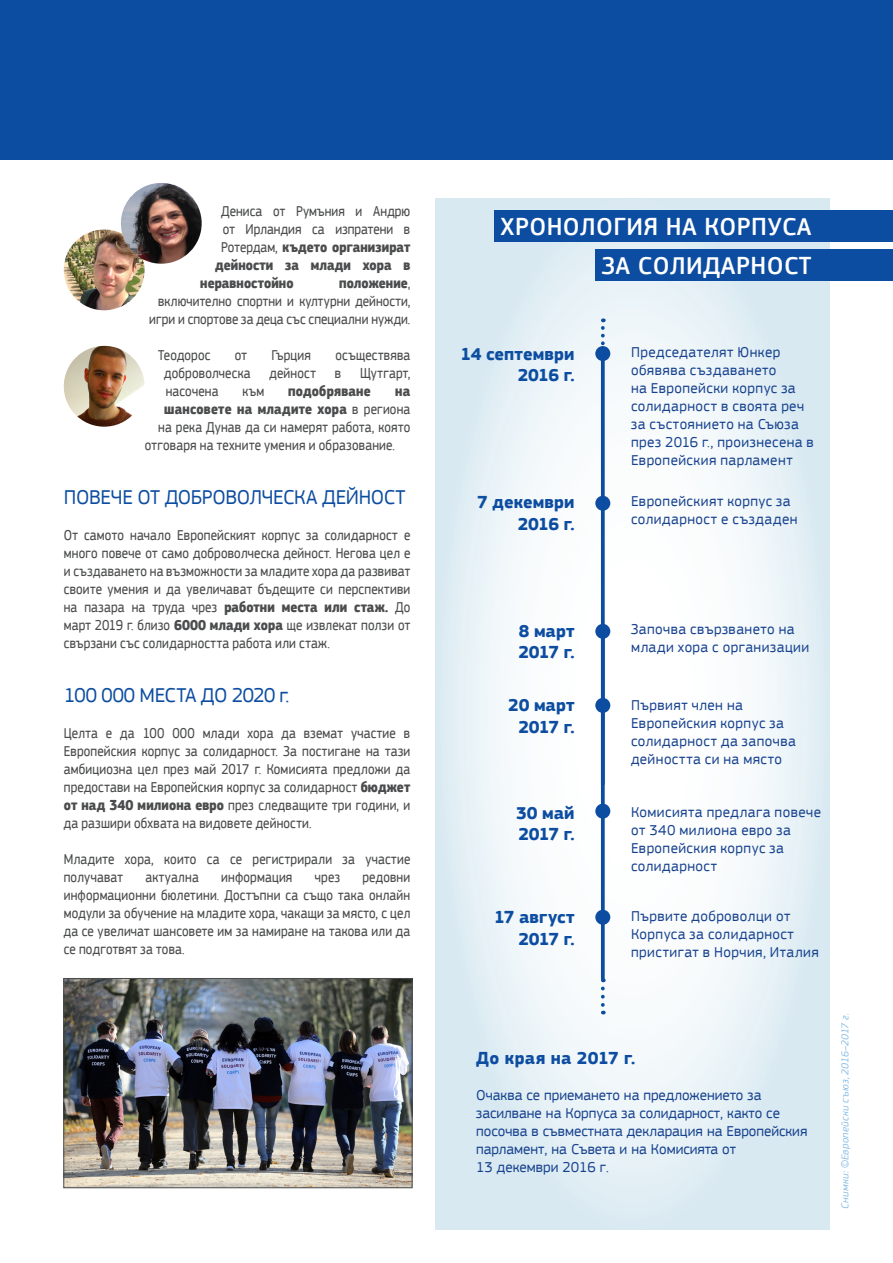
<style>
.page{position:relative;width:893px;height:1263px;background:#fff}
.page>*{position:absolute;margin:0;border:0;box-sizing:border-box;transform-origin:0 0}
.Title__alternative{font:500 25.5px "EC Square Sans Pro";letter-spacing:.02em;color:#fff}
.Sub_title_ESC{font:21px "EC Square Sans Pro";letter-spacing:-.015em;color:#0d4da1}
.Month{font:700 18px/21.6px "EC Square Sans Pro";color:#0d4da1;text-align:right}
.Month-2{font:700 18px "EC Square Sans Pro";letter-spacing:.02em;color:#0d4da1}
.body_text{font:15px/18px "EC Square Sans Cond Pro";letter-spacing:.015em;color:#4b4c4d;text-align:justify}
.Timeline_body{font:15px/18px "EC Square Sans Pro";letter-spacing:.03em;color:#17428f}
.Month-3{font:15px/18px "EC Square Sans Pro";color:#17428f}
.body_text-2{font:700 15px "EC Square Sans Cond Pro";letter-spacing:.01em;color:#4b4c4d}
.signature{font:italic 10.5px "EC Square Sans Pro";letter-spacing:.025em;color:#85bce6}
.s1{font-weight:400}
.s2{font-weight:700}
</style>
<div class="page">
<svg style="left:436px;top:198px;width:393px;height:1031px"></svg>
<div style="left:494px;top:210px;width:399px;height:32px;background:#0d4da1"></div>
<div style="left:595px;top:249px;width:298px;height:32px;background:#0d4da1"></div>
<svg style="left:601px;top:361px;width:4px;height:135px"></svg>
<div style="left:595px;top:346px;width:15px;height:15px;background:#0d4da1;border-radius:50%"></div>
<svg style="left:601px;top:511px;width:4px;height:113px"></svg>
<div style="left:595px;top:496px;width:15px;height:15px;background:#0d4da1;border-radius:50%"></div>
<svg style="left:601px;top:713px;width:4px;height:91px"></svg>
<div style="left:595px;top:698px;width:15px;height:15px;background:#0d4da1;border-radius:50%"></div>
<svg style="left:601px;top:819px;width:4px;height:91px"></svg>
<div style="left:595px;top:804px;width:15px;height:15px;background:#0d4da1;border-radius:50%"></div>
<svg style="left:601px;top:925px;width:4px;height:54px"></svg>
<div style="left:595px;top:910px;width:15px;height:15px;background:#0d4da1;border-radius:50%"></div>
<svg style="left:601px;top:988px;width:4px;height:26px"></svg>
<svg style="left:601px;top:639px;width:4px;height:59px"></svg>
<div style="left:595px;top:624px;width:15px;height:15px;background:#0d4da1;border-radius:50%"></div>
<svg style="left:601px;top:328px;width:4px;height:19px"></svg>
<img style="left:64px;top:230px;width:81px;height:80px;border-radius:40px">
<img style="left:121px;top:183px;width:81px;height:81px;border-radius:40px">
<img style="left:64px;top:346px;width:81px;height:81px;border-radius:40px">
<img style="left:65px;top:980px;width:345px;height:206px">
<div style="left:63px;top:978px;width:349px;height:210px;border:1px solid #4b4c4d"></div>
<div style="left:0;top:0;width:893px;height:160px;background:#0d4da1"></div>
<p class="body_text" style="left:221px;top:202px;width:190px">Дениса от Румъния и Андрю</p>
<p class="body_text" style="left:223px;top:220px;width:189px">от Ирландия са изпратени в</p>
<p class="body_text-2" style="left:221px;top:238px;width:190px"><span class="s1">Ротердам,</span> където организират</p>
<p class="body_text-2" style="left:215px;top:256px;width:197px">дейности за млади хора в</p>
<p class="body_text-2" style="left:200px;top:274px;width:95px">неравностойно</p>
<p class="body_text" style="left:149px;top:274px;width:263px;text-align:right"><span class="s2">положение</span>,<br>включително спортни и културни дейности, игри и спортове за деца със специални нужди.</p>
<p class="body_text" style="left:158px;top:346px;width:54px">Теодорос</p>
<p class="body_text" style="left:235px;top:346px;width:14px">от</p>
<p class="body_text" style="left:272px;top:346px;width:41px">Гърция</p>
<p class="body_text" style="left:335px;top:346px;width:76px">осъществява</p>
<p class="body_text" style="left:164px;top:364px;width:88px">доброволческа</p>
<p class="body_text" style="left:270px;top:364px;width:48px">дейност</p>
<p class="body_text" style="left:335px;top:364px;width:8px">в</p>
<p class="body_text" style="left:360px;top:364px;width:52px">Щутгарт,</p>
<p class="body_text" style="left:166px;top:382px;width:54px">насочена</p>
<p class="body_text" style="left:242px;top:382px;width:23px">към</p>
<p class="body_text-2" style="left:288px;top:382px;width:84px">подобряване</p>
<p class="body_text-2" style="left:395px;top:382px;width:17px">на</p>
<p class="body_text-2" style="left:164px;top:400px;width:247px">шансовете на младите хора <span class="s1">в региона</span></p>
<p class="body_text" style="left:158px;top:418px;width:253px">на река Дунав да си намерят работа, която</p>
<p class="body_text" style="left:145px;top:436px;width:252px">отговаря на техните умения и образование.</p>
<p class="Sub_title_ESC" style="left:64px;top:485px;width:343px">ПОВЕЧЕ ОТ ДОБРОВОЛЧЕСКА ДЕЙНОСТ</p>
<p class="body_text" style="left:64px;top:526px;width:348px">От самото начало Европейският корпус за солидарност е много повече от само доброволческа дейност. Негова цел е и създаването на възможности за младите хора да развиват своите умения и да увеличават бъдещите си перспективи на пазара на труда чрез <span class="s2">работни места или стаж.</span> До март 2019 г. близо <span class="s2">6000 млади хора</span> ще извлекат ползи от свързани със солидарността работа или стаж.</p>
<p class="Sub_title_ESC" style="left:64px;top:683px;width:227px">100 000 МЕСТА ДО 2020 г.</p>
<p class="body_text" style="left:64px;top:724px;width:348px">Целта е да 100 000 млади хора да вземат участие в Европейския корпус за солидарност. За постигане на тази амбициозна цел през май 2017 г. Комисията предложи да предостави на Европейския корпус за солидарност <span class="s2">бюджет от над 340 милиона евро</span> през следващите три години, и да разшири обхвата на видовете дейности.</p>
<p class="body_text" style="left:64px;top:850px;width:348px">Младите хора, които са се регистрирали за участие получават</p>
<p class="body_text" style="left:145px;top:868px;width:55px">актуална</p>
<p class="body_text" style="left:221px;top:868px;width:73px">информация</p>
<p class="body_text" style="left:315px;top:868px;width:27px">чрез</p>
<p class="body_text" style="left:64px;top:868px;width:348px;text-indent:299px">редовни информационни бюлетини. Достъпни са също така онлайн модули за обучение на младите хора, чакащи за място, с цел да се увеличат шансовете им за намиране на такова или да се подготвят за това.</p>
<p class="Title__alternative" style="left:501px;top:212px;width:313px">ХРОНОЛОГИЯ НА КОРПУСА</p>
<p class="Title__alternative" style="left:602px;top:251px;width:211px">ЗА СОЛИДАРНОСТ</p>
<p class="Month" style="left:460px;top:343px;width:116px">14 септември<br>2016 г.</p>
<p class="Month" style="left:477px;top:492px;width:99px">7 декември<br>2016 г.</p>
<p class="Timeline_body" style="left:631px;top:343px;width:184px">Председателят Юнкер обявява създаването<br>на Европейски корпус за солидарност в своята реч за състоянието на Съюза през 2016 г., произнесена в<br>Европейския парламент</p>
<p class="Timeline_body" style="left:631px;top:492px;width:168px">Европейският корпус за солидарност е създаден</p>
<p class="Month" style="left:518px;top:620px;width:58px;text-align:left">8 март<br>2017 г.</p>
<p class="Timeline_body" style="left:631px;top:620px;width:180px">Започва свързването на млади хора с организации</p>
<p class="Month" style="left:508px;top:695px;width:68px;text-align:center">20 март<br>2017 г.</p>
<p class="Timeline_body" style="left:631px;top:696px;width:166px">Първият член на<br>Европейския корпус за солидарност да започва дейността си на място</p>
<p class="Month" style="left:516px;top:803px;width:60px;text-align:left">30 май<br>2017 г.</p>
<p class="Month" style="left:494px;top:907px;width:82px">17 август<br>2017 г.</p>
<p class="Timeline_body" style="left:631px;top:803px;width:192px">Комисията предлага повече от 340 милиона евро за<br>Европейския корпус за солидарност</p>
<p class="Timeline_body" style="left:631px;top:907px;width:189px">Първите доброволци от<br>Корпуса за солидарност пристигат в Норчия, Италия</p>
<p class="Month-2" style="left:476px;top:1047px;width:160px">До края на 2017 г.</p>
<p class="Month-3" style="left:476px;top:1086px;width:333px">Очаква се приемането на предложението за засилване на Корпуса за солидарност, както се посочва в съвместната декларация на Европейския парламент, на Съвета и на Комисията от<br>13 декември 2016 г.</p>
<p class="signature" style="left:839px;top:1208px;width:197px;rotate:-90deg">Снимки: ©Европейски съюз, 2016–2017 г.</p>
</div>
